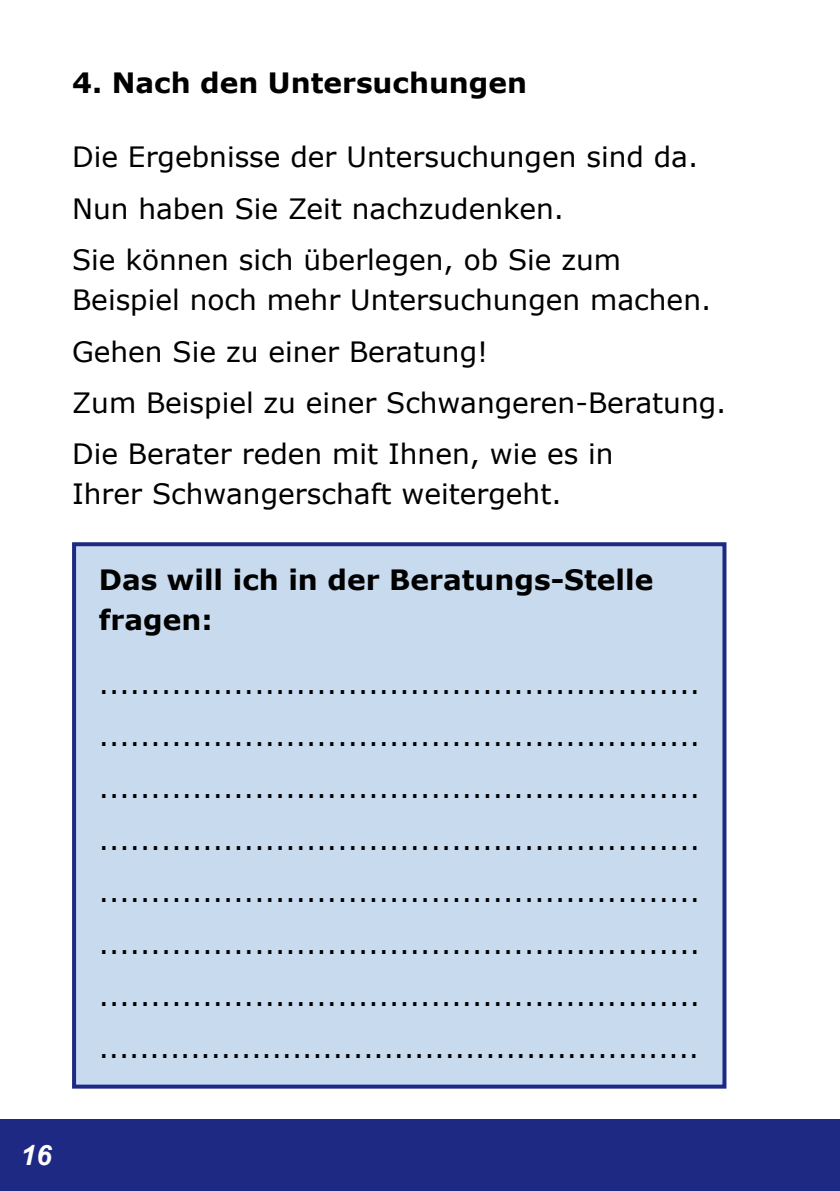
<style>
.page{position:relative;width:840px;height:1191px;background:#fff}
.page>*{position:absolute;margin:0;border:0;box-sizing:border-box;transform-origin:0 0}
.t1{font:28px/52px "Verdana";color:#000}
.t2{font:700 28px/40px "Verdana";color:#000}
.t3{font:italic 700 28px "Arial";color:#fff}
</style>
<div class="page">
<div style="left:0;top:1119px;width:839px;height:72px;background:#1d2983"></div>
<div style="left:74px;top:544px;width:650px;height:542px;background:#c8daee"></div>
<div style="left:72px;top:542px;width:654px;height:546px;border:4px solid #1d2983"></div>
<p class="t2" style="left:72px;top:63px;width:456px">4. Nach den Untersuchungen</p>
<p class="t1" style="left:72px;top:131px;width:627px;line-height:51.4px">Die Ergebnisse der Untersuchungen sind da.<br>Nun haben Sie Zeit nachzudenken.<br>Sie können sich überlegen, ob Sie zum</p>
<p class="t1" style="left:72px;top:274px;width:655px;line-height:51.4px">Beispiel noch mehr Untersuchungen machen.<br>Gehen Sie zu einer Beratung!<br>Zum Beispiel zu einer Schwangeren-Beratung.<br>Die Berater reden mit Ihnen, wie es in</p>
<p class="t1" style="left:72px;top:468px;width:491px">Ihrer Schwangerschaft weitergeht.</p>
<p class="t2" style="left:99px;top:559px;width:555px">Das will ich in der Beratungs-Stelle fragen:</p>
<p class="t1" style="left:99px;top:657px;width:602px;text-align:justify">.......................................................... .......................................................... .......................................................... .......................................................... .......................................................... .......................................................... .......................................................... ...........................................................</p>
<p class="t3" style="left:20px;top:1136px;width:33px">16</p>
</div>
